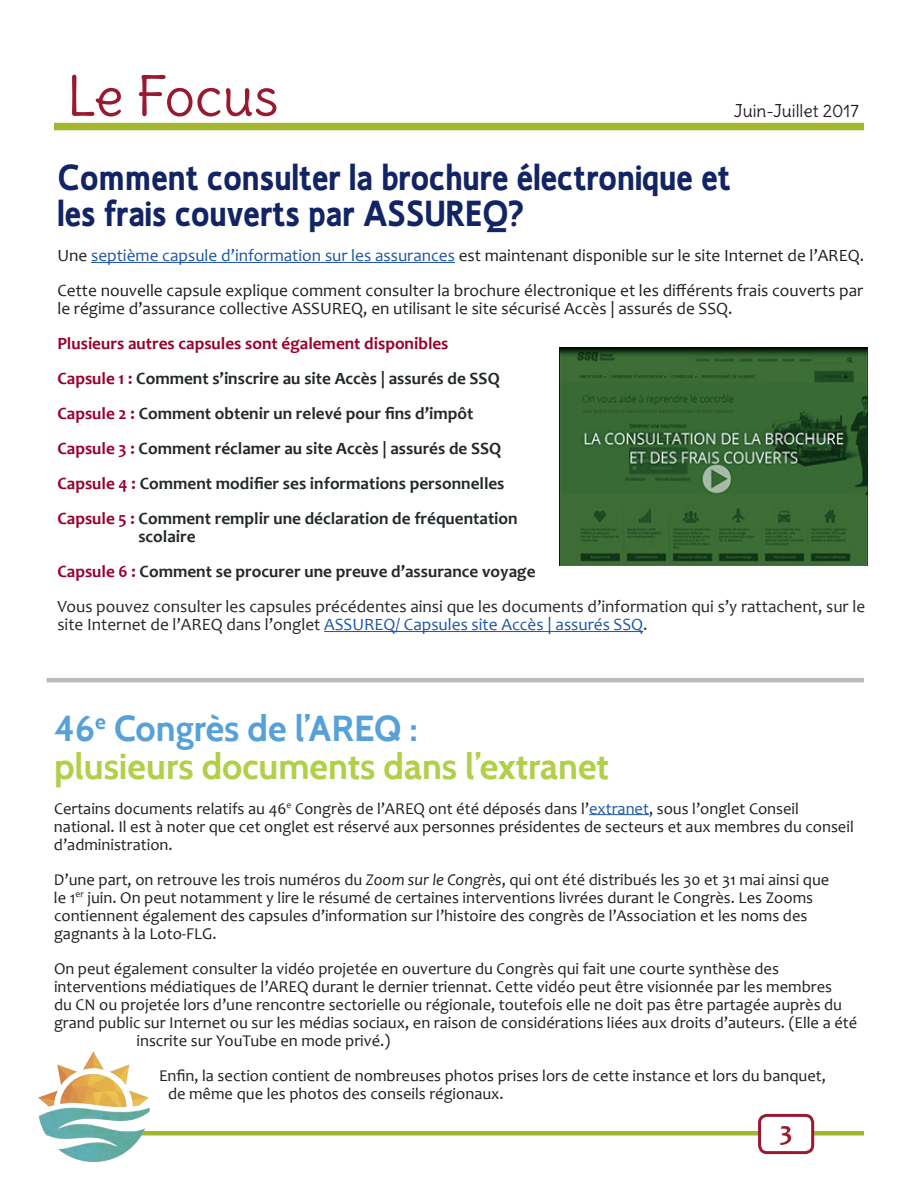
<style>
.page{position:relative;width:918px;height:1188px;background:#fff}
.page>*{position:absolute;margin:0;border:0;box-sizing:border-box;transform-origin:0 0}
.t1{font:54px "Delius";color:#991a30}
.t2{font:700 36px/36px "Ligurino";color:#122463}
.t3{font:700 36px/38px "Cabin";color:#b2cf49}
.t4{font:700 27px "Candara";color:#991a30}
.t5{font:700 17.25px/35px "Candara";color:#23282b}
.t6{font:17.25px/35px "Candara";color:#231f20}
.t7{font:17.25px/35px "Candara";color:#23282b}
.t8{font:17.25px "Candara";color:#1e56a6}
.t9{font:17.25px "Delius";color:#231f20}
.t10{font:16.5px/18px "Candara";color:#231f20}
.s1{color:#1e56a6}
.s2{color:#98012d}
.s3{font-weight:700}
.s4{font-weight:700;color:#98012d}
.s5{color:#23282b}
.s6{color:#56a1d8}
.s7{font-style:italic}
</style>
<div class="page">
<div style="left:47px;top:1131px;width:817px;height:5px;background:#a4b62f"></div>
<div style="left:760px;top:1115px;width:53px;height:38px;background:#fff;border-radius:7px"></div>
<div style="left:758px;top:1114px;width:56px;height:40px;border:3px solid #991a30;border-radius:7px"></div>
<div style="left:54px;top:123px;width:810px;height:7px;background:#a4b62f"></div>
<img style="left:38px;top:1051px;width:112px;height:111px">
<hr style="left:91px;top:262px;width:364px;height:1px;background:#1e56a6">
<hr style="left:324px;top:631px;width:319px;height:1px;background:#1e56a6">
<hr style="left:589px;top:814px;width:60px;height:1px;background:#1e56a6">
<img style="left:559px;top:347px;width:308px;height:218px">
<hr style="left:47px;top:678px;width:817px;height:4px;background:#babbbe">
<h1 class="t1" style="left:67px;top:62px;width:213px">Le Focus</h1>
<p class="t9" style="left:734px;top:100px;width:126px">Juin-Juillet 2017</p>
<h2 class="t2" style="left:57px;top:159px;width:675px">Comment consulter la brochure électronique et les frais couverts par ASSUREQ?</h2>
<p class="t6" style="left:57px;top:238px;width:808px">Une <span class="s1">septième capsule d’information sur les assurances</span> est maintenant disponible sur le site Internet de l’AREQ.<br>Cette nouvelle capsule explique comment consulter la brochure électronique et les différents frais couverts par</p>
<p class="t6" style="left:57px;top:291px;width:677px">le régime d’assurance collective ASSUREQ, en utilisant le site sécurisé Accès | assurés de SSQ.</p>
<p class="t5" style="left:57px;top:326px;width:462px"><span class="s2">Plusieurs autres capsules sont également disponibles<br>Capsule 1 :</span> Comment s’inscrire au site Accès | assurés de SSQ <span class="s2">Capsule 2 :</span> Comment obtenir un relevé pour fins d’impôt <span class="s2">Capsule 3 :</span> Comment réclamer au site Accès | assurés de SSQ <span class="s2">Capsule 4 :</span> Comment modifier ses informations personnelles <span class="s2">Capsule 5 :</span> Comment remplir une déclaration de fréquentation</p>
<p class="t7" style="left:57px;top:519px;width:809px;text-indent:81px"><span class="s3">scolaire<br></span><span class="s4">Capsule 6 :</span> <span class="s3">Comment se procurer une preuve d’assurance voyage<br></span>Vous pouvez consulter les capsules précédentes ainsi que les documents d’information qui s’y rattachent, sur le</p>
<p class="t8" style="left:57px;top:614px;width:592px"><span class="s5">site Internet de l’AREQ dans l’onglet</span> ASSUREQ/ Capsules site Accès | assurés SSQ<span class="s5">.</span></p>
<h2 class="t3" style="left:54px;top:709px;width:557px"><span class="s6">46</span><sup>e</sup> <span class="s6">Congrès de l’AREQ :<br></span>plusieurs documents dans l’extranet</h2>
<p class="t10" style="left:54px;top:799px;width:801px">Certains documents relatifs au 46<sup>e</sup> Congrès de l’AREQ ont été déposés dans l’<span class="s1">extranet</span>, sous l’onglet Conseil national. Il est à noter que cet onglet est réservé aux personnes présidentes de secteurs et aux membres du conseil d’administration.</p>
<p class="t10" style="left:54px;top:870px;width:777px">D’une part, on retrouve les trois numéros du <span class="s7">Zoom sur le Congrès</span>, qui ont été distribués les 30 et 31 mai ainsi que le 1<sup>er</sup> juin. On peut notamment y lire le résumé de certaines interventions livrées durant le Congrès. Les Zooms contiennent également des capsules d’information sur l’histoire des congrès de l’Association et les noms des gagnants à la Loto-FLG.</p>
<p class="t10" style="left:54px;top:959px;width:726px">On peut également consulter la vidéo projetée en ouverture du Congrès qui fait une courte synthèse des</p>
<p class="t10" style="left:54px;top:977px;width:780px">interventions médiatiques de l’AREQ durant le dernier triennat. Cette vidéo peut être visionnée par les membres</p>
<p class="t10" style="left:54px;top:995px;width:790px">du CN ou projetée lors d’une rencontre sectorielle ou régionale, toutefois elle ne doit pas être partagée auprès du</p>
<p class="t10" style="left:54px;top:1013px;width:805px">grand public sur Internet ou sur les médias sociaux, en raison de considérations liées aux droits d’auteurs. (Elle a été</p>
<p class="t10" style="left:137px;top:1031px;width:255px">inscrite sur YouTube en mode privé.)</p>
<p class="t10" style="left:168px;top:1066px;width:660px;text-indent:-9px">Enfin, la section contient de nombreuses photos prises lors de cette instance et lors du banquet, de même que les photos des conseils régionaux.</p>
<h3 class="t4" style="left:780px;top:1114px;width:14px">3</h3>
</div>
